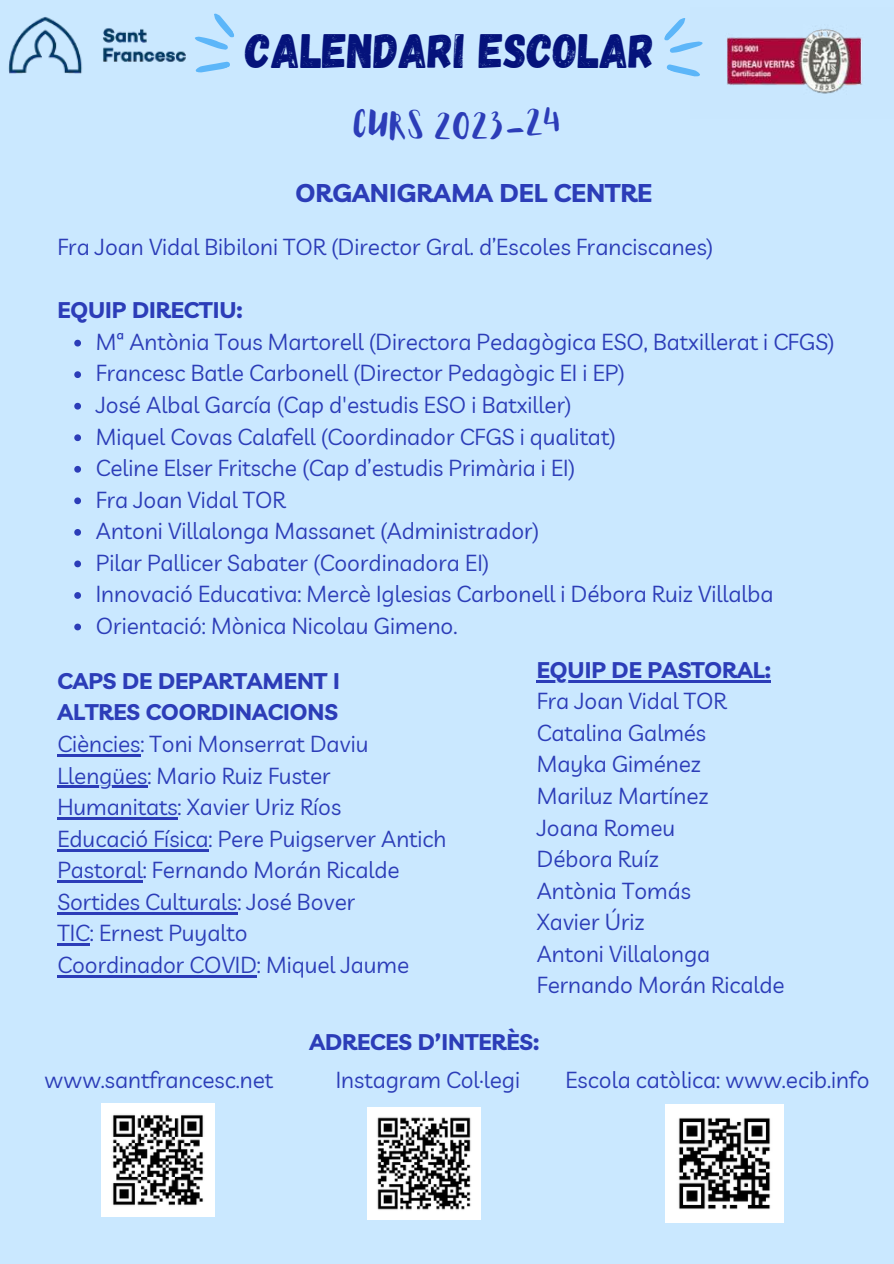
<style>
.page{position:relative;width:894px;height:1264px;background:#fff}
.page>*{position:absolute;margin:0;border:0;box-sizing:border-box;transform-origin:0 0}
.t1{font:48.15px "Gagalin";color:#05137b}
.t2{font:30.9px "Aloja Extended";color:#2c3db8}
.t3{font:700 25.65px "Livvic";color:#2c3db8}
.t4{font:22.65px/31.5px "Livvic";color:#2c3db8}
.t5{font:700 22.65px/31.5px "Livvic";color:#2c3db8}
</style>
<div class="page">
<div style="left:0;top:0;width:893px;height:1263px;background:#cae8ff"></div>
<svg style="left:664px;top:18px;width:26px;height:58px"></svg>
<svg style="left:195px;top:13px;width:39px;height:60px"></svg>
<img style="left:8px;top:17px;width:178px;height:57px">
<img style="left:690px;top:29px;width:173px;height:65px">
<svg style="left:74px;top:340px;width:7px;height:6px"></svg>
<svg style="left:74px;top:371px;width:7px;height:7px"></svg>
<svg style="left:74px;top:403px;width:7px;height:6px"></svg>
<svg style="left:74px;top:434px;width:7px;height:7px"></svg>
<svg style="left:74px;top:466px;width:7px;height:6px"></svg>
<svg style="left:74px;top:497px;width:7px;height:7px"></svg>
<svg style="left:74px;top:529px;width:7px;height:6px"></svg>
<svg style="left:74px;top:560px;width:7px;height:7px"></svg>
<svg style="left:74px;top:592px;width:7px;height:7px"></svg>
<svg style="left:74px;top:623px;width:7px;height:7px"></svg>
<hr style="left:57px;top:754px;width:83px;height:2px;background:#2c3db8">
<hr style="left:57px;top:785px;width:90px;height:3px;background:#2c3db8">
<hr style="left:57px;top:817px;width:121px;height:2px;background:#2c3db8">
<hr style="left:57px;top:848px;width:151px;height:3px;background:#2c3db8">
<hr style="left:57px;top:880px;width:86px;height:2px;background:#2c3db8">
<hr style="left:57px;top:912px;width:180px;height:2px;background:#2c3db8">
<hr style="left:57px;top:943px;width:33px;height:2px;background:#2c3db8">
<hr style="left:57px;top:975px;width:200px;height:2px;background:#2c3db8">
<img style="left:101px;top:1103px;width:113px;height:113px">
<img style="left:665px;top:1104px;width:118px;height:118px">
<img style="left:367px;top:1107px;width:113px;height:112px">
<hr style="left:536px;top:680px;width:234px;height:2px;background:#2c3db8">
<h1 class="t1" style="left:245px;top:21px;width:411px">CALENDARI ESCOLAR</h1>
<h2 class="t2" style="left:453px;top:111px;width:20px">0</h2>
<p class="t3" style="left:295px;top:173px;width:358px">ORGANIGRAMA DEL CENTRE</p>
<p class="t4" style="left:57px;top:230px;width:657px">Fra Joan Vidal Bibiloni TOR (Director Gral. d’Escoles Franciscanes)</p>
<p class="t5" style="left:57px;top:292px;width:187px">EQUIP DIRECTIU:</p>
<p class="t4" style="left:96px;top:325px;width:740px">Mª Antònia Tous Martorell (Directora Pedagògica ESO, Batxillerat i CFGS)<br>Francesc Batle Carbonell (Director Pedagògic EI i EP)<br>José Albal García (Cap d'estudis ESO i Batxiller)<br>Miquel Covas Calafell (Coordinador CFGS i qualitat)<br>Celine Elser Fritsche (Cap d’estudis Primària i EI)<br>Fra Joan Vidal TOR<br>Antoni Villalonga Massanet (Administrador)<br>Pilar Pallicer Sabater (Coordinadora EI)<br>Innovació Educativa: Mercè Iglesias Carbonell i Débora Ruiz Villalba Orientació: Mònica Nicolau Gimeno.</p>
<p class="t5" style="left:57px;top:663px;width:284px">CAPS DE DEPARTAMENT I<br>ALTRES COORDINACIONS</p>
<p class="t4" style="left:57px;top:726px;width:390px">Ciències: Toni Monserrat Daviu<br>Llengües: Mario Ruiz Fuster<br>Humanitats: Xavier Uriz Ríos<br>Educació Física: Pere Puigserver Antich<br>Pastoral: Fernando Morán Ricalde<br>Sortides Culturals: José Bover<br>TIC: Ernest Puyalto<br>Coordinador COVID: Miquel Jaume</p>
<p class="t5" style="left:536px;top:652px;width:236px">EQUIP DE PASTORAL:</p>
<p class="t4" style="left:536px;top:684px;width:249px">Fra Joan Vidal TOR<br>Catalina Galmés<br>Mayka Giménez<br>Mariluz Martínez<br>Joana Romeu<br>Débora Ruíz<br>Antònia Tomás<br>Xavier Úriz<br>Antoni Villalonga<br>Fernando Morán Ricalde</p>
<p class="t5" style="left:309px;top:1024px;width:231px">ADRECES D’INTERÈS:</p>
<p class="t4" style="left:44px;top:1062px;width:230px">www.santfrancesc.net</p>
<p class="t4" style="left:565px;top:1062px;width:305px">Escola catòlica: www.ecib.info</p>
<p class="t4" style="left:336px;top:1062px;width:186px">Instagram Col·legi</p>
</div>
